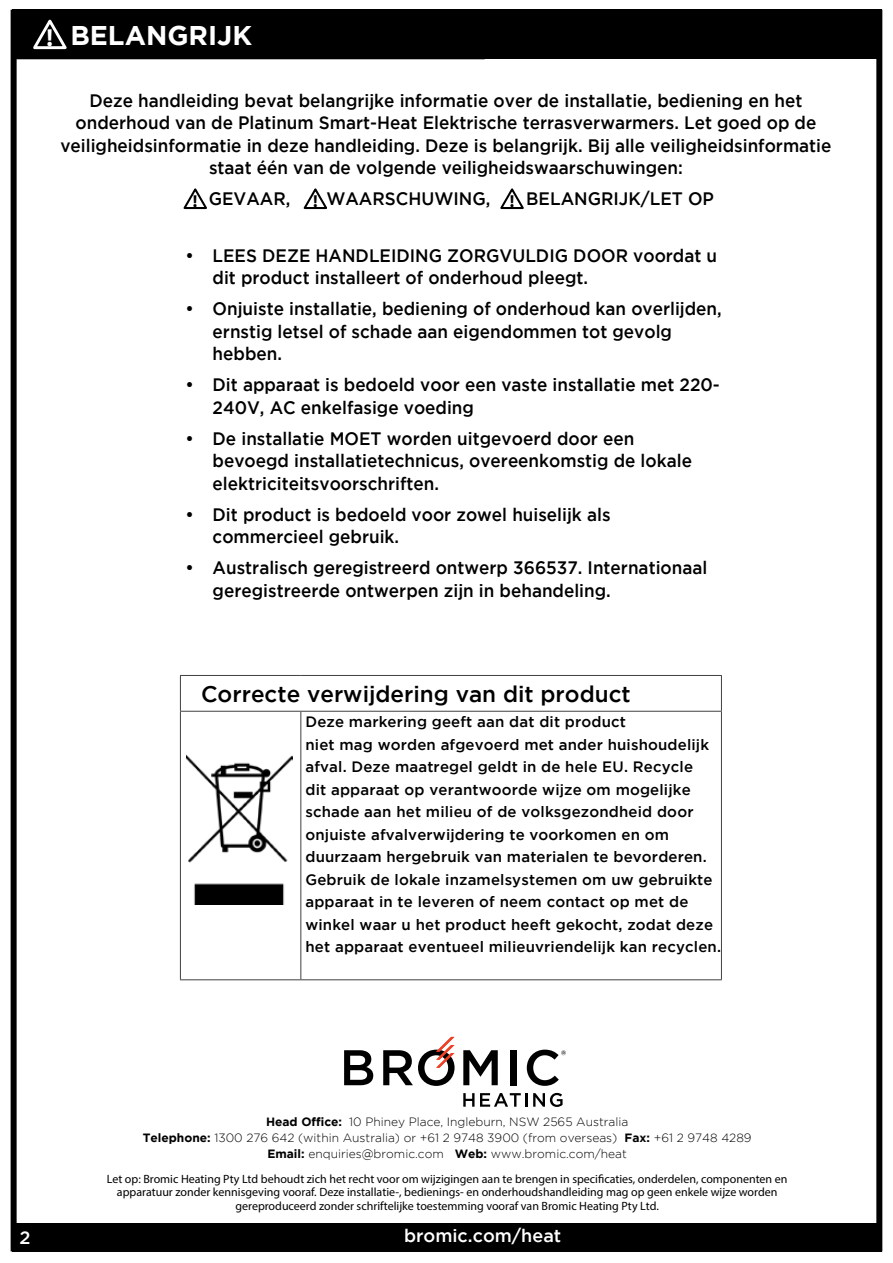
<style>
.page{position:relative;width:893px;height:1263px;background:#fff}
.page>*{position:absolute;margin:0;border:0;box-sizing:border-box;transform-origin:0 0}
.t1{font:700 27px "Gotham";color:#fff}
.t2{font:500 22.5px "Gotham";color:#000}
.t3{font:500 18px/22.5px "Gotham";color:#000;scale:.95 1}
.t4{font:500 18px "Gotham";color:#fff}
.t5{font:700 17.4px "Myriad";color:#000}
.t6{font:500 15px/22.5px "Gotham";letter-spacing:.01em;color:#000}
.t7{font:12px/13.5px "Myriad Pro";color:#000;text-align:center}
.t8{font:300 12px/16.2px "Gotham";color:#000;text-align:center}
.s1{font-family:"Myriad";font-size:24.75px}
.s2{font-weight:700}
</style>
<div class="page">
<div style="left:12px;top:1223px;width:870px;height:29px;background:#000"></div>
<div style="left:12px;top:9px;width:870px;height:50px;background:#000"></div>
<div style="left:11px;top:10px;width:871px;height:1241px;border:6px solid #000"></div>
<hr style="left:12px;top:56px;width:473px;height:3px;background:#000">
<svg style="left:33px;top:20px;width:34px;height:30px"></svg>
<svg style="left:183px;top:188px;width:24px;height:21px"></svg>
<svg style="left:303px;top:188px;width:24px;height:21px"></svg>
<svg style="left:500px;top:188px;width:24px;height:21px"></svg>
<svg style="left:344px;top:1050px;width:29px;height:35px"></svg>
<svg style="left:463px;top:1050px;width:35px;height:35px"></svg>
<div style="left:510px;top:1050px;width:6px;height:35px;background:#000"></div>
<svg style="left:527px;top:1049px;width:39px;height:37px"></svg>
<svg style="left:463px;top:1093px;width:11px;height:14px"></svg>
<svg style="left:480px;top:1093px;width:41px;height:14px"></svg>
<hr style="left:525px;top:1093px;width:3px;height:14px;background:#000">
<svg style="left:533px;top:1093px;width:30px;height:14px"></svg>
<svg style="left:383px;top:1037px;width:72px;height:49px"></svg>
<hr style="left:180px;top:676px;width:1px;height:35px;background:#404042">
<hr style="left:721px;top:676px;width:1px;height:35px;background:#404042">
<hr style="left:180px;top:711px;width:121px;height:1px;background:#404042">
<hr style="left:180px;top:712px;width:1px;height:267px;background:#404042">
<hr style="left:301px;top:711px;width:421px;height:1px;background:#404042">
<hr style="left:300px;top:712px;width:1px;height:267px;background:#404042">
<hr style="left:721px;top:712px;width:1px;height:267px;background:#404042">
<hr style="left:180px;top:675px;width:121px;height:1px;background:#404042">
<hr style="left:301px;top:675px;width:421px;height:1px;background:#404042">
<hr style="left:180px;top:979px;width:121px;height:1px;background:#404042">
<hr style="left:301px;top:979px;width:421px;height:1px;background:#404042">
<img style="left:187px;top:755px;width:105px;height:149px">
<h1 class="t1" style="left:47px;top:24px;width:207px"><span class="s1">!</span> BELANGRIJK</h1>
<p class="t3" style="left:60px;top:90px;width:813px;text-align:center">Deze handleiding bevat belangrijke informatie over de installatie, bediening en het onderhoud van de Platinum Smart-Heat Elektrische terrasverwarmers. Let goed op de veiligheidsinformatie in deze handleiding. Deze is belangrijk. Bij alle veiligheidsinformatie staat één van de volgende veiligheidswaarschuwingen:</p>
<p class="t3" style="left:209px;top:188px;width:87px">GEVAAR,</p>
<p class="t3" style="left:326px;top:188px;width:174px">WAARSCHUWING,</p>
<p class="t3" style="left:526px;top:188px;width:199px">BELANGRIJK/LET OP</p>
<p class="t5" style="left:193px;top:190px;width:6px">!</p>
<p class="t5" style="left:313px;top:190px;width:6px">!</p>
<p class="t5" style="left:510px;top:190px;width:6px">!</p>
<p class="t3" style="left:213px;top:245px;width:533px;text-indent:-27px">• LEES DEZE HANDLEIDING ZORGVULDIG DOOR voordat u dit product installeert of onderhoud pleegt.</p>
<p class="t3" style="left:213px;top:298px;width:537px;text-indent:-27px">• Onjuiste installatie, bediening of onderhoud kan overlijden, ernstig letsel of schade aan eigendommen tot gevolg hebben.</p>
<p class="t3" style="left:213px;top:374px;width:535px;text-indent:-27px">• Dit apparaat is bedoeld voor een vaste installatie met 220-<br>240V, AC enkelfasige voeding</p>
<p class="t3" style="left:213px;top:428px;width:506px;text-indent:-27px">• De installatie MOET worden uitgevoerd door een bevoegd installatietechnicus, overeenkomstig de lokale elektriciteitsvoorschriften.</p>
<p class="t3" style="left:213px;top:504px;width:420px;text-indent:-27px">• Dit product is bedoeld voor zowel huiselijk als commercieel gebruik.</p>
<p class="t3" style="left:213px;top:557px;width:522px;text-indent:-27px">• Australisch geregistreerd ontwerp 366537. Internationaal geregistreerde ontwerpen zijn in behandeling.</p>
<p class="t2" style="left:201px;top:684px;width:431px">Correcte verwijdering van dit product</p>
<p class="t6" style="left:305px;top:711px;width:417px">Deze markering geeft aan dat dit product<br>niet mag worden afgevoerd met ander huishoudelijk afval. Deze maatregel geldt in de hele EU. Recycle<br>dit apparaat op verantwoorde wijze om mogelijke schade aan het milieu of de volksgezondheid door onjuiste afvalverwijdering te voorkomen en om duurzaam hergebruik van materialen te bevorderen.<br>Gebruik de lokale inzamelsystemen om uw gebruikte apparaat in te leveren of neem contact op met de winkel waar u het product heeft gekocht, zodat deze het apparaat eventueel milieuvriendelijk kan recyclen.</p>
<p class="t8" style="left:143px;top:1114px;width:610px"><span class="s2">Head Office:</span> 10 Phiney Place, Ingleburn, NSW 2565 Australia<br><span class="s2">Telephone:</span> 1300 276 642 (within Australia) or +61 2 9748 3900 (from overseas) <span class="s2">Fax:</span> +61 2 9748 4289<br><span class="s2">Email:</span> enquiries@bromic.com <span class="s2">Web:</span> www.bromic.com/heat</p>
<p class="t7" style="left:107px;top:1173px;width:682px">Let op: Bromic Heating Pty Ltd behoudt zich het recht voor om wijzigingen aan te brengen in specificaties, onderdelen, componenten en apparatuur zonder kennisgeving vooraf. Deze installatie-, bedienings- en onderhoudshandleiding mag op geen enkele wijze worden gereproduceerd zonder schriftelijke toestemming vooraf van Bromic Heating Pty Ltd.</p>
<p class="t4" style="left:19px;top:1229px;width:13px">2</p>
<p class="t4" style="left:404px;top:1227px;width:159px">bromic.com/heat</p>
</div>
